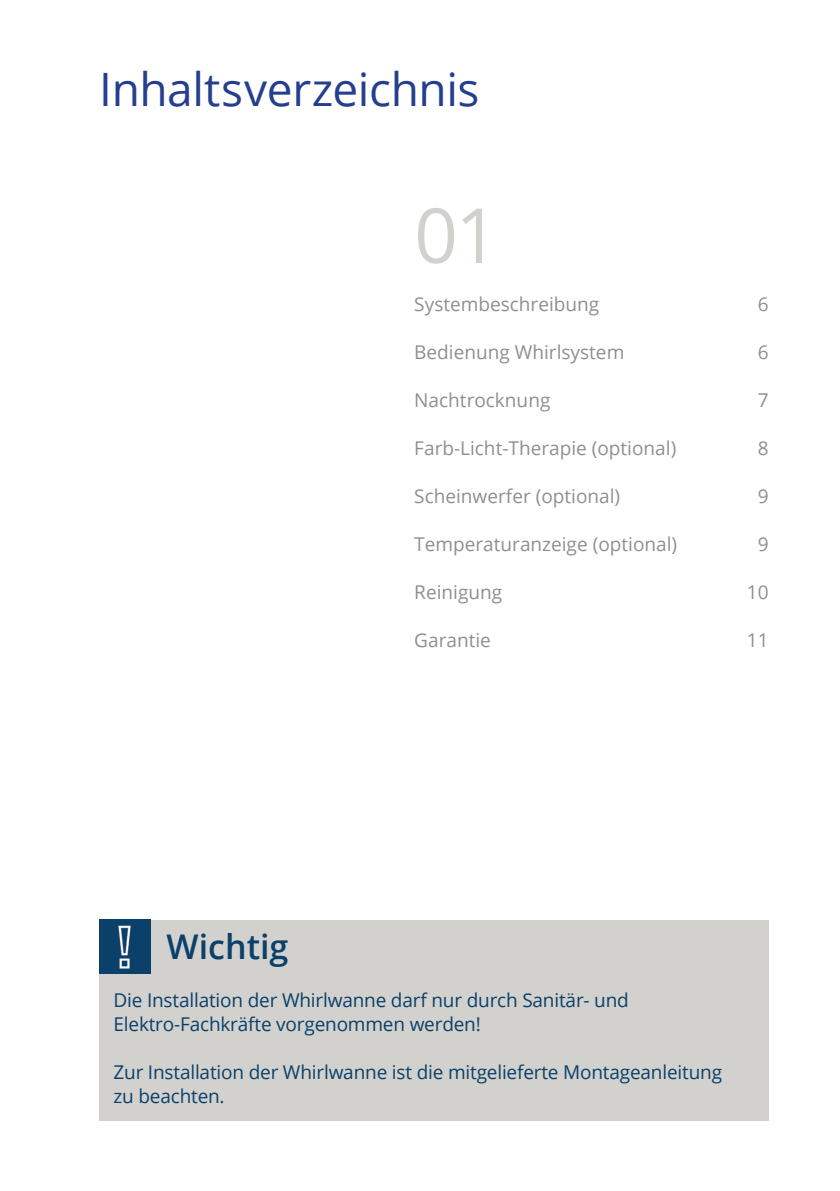
<style>
.page{position:relative;width:840px;height:1191px;background:#fff}
.page>*{position:absolute;margin:0;border:0;box-sizing:border-box;transform-origin:0 0}
.t1{font:76px "Open Sans";color:#d2d1ce}
.t2{font:46px "Open Sans";letter-spacing:-.01em;color:#253f8e}
.t3{font:600 34px "Open Sans";color:#0b406a}
.t4{font:19px/24px "Open Sans";letter-spacing:-.01em;color:#0b406a}
.t5{font:19px "Open Sans";color:#8e8f91}
</style>
<div class="page">
<div style="left:99px;top:920px;width:669px;height:200px;background:#d2d1ce"></div>
<img style="left:99px;top:920px;width:51px;height:53px">
<h2 class="t2" style="left:99px;top:58px;width:381px">Inhaltsverzeichnis</h2>
<h1 class="t1" style="left:414px;top:183px;width:86px">01</h1>
<p class="t5" style="left:414px;top:291px;width:186px">Systembeschreibung</p>
<p class="t5" style="left:757px;top:291px;width:12px">6</p>
<p class="t5" style="left:414px;top:339px;width:211px">Bedienung Whirlsystem</p>
<p class="t5" style="left:757px;top:339px;width:12px">6</p>
<p class="t5" style="left:414px;top:387px;width:137px">Nachtrocknung</p>
<p class="t5" style="left:757px;top:387px;width:12px">7</p>
<p class="t5" style="left:414px;top:435px;width:263px">Farb-Licht-Therapie (optional)</p>
<p class="t5" style="left:757px;top:435px;width:12px">8</p>
<p class="t5" style="left:414px;top:483px;width:207px">Scheinwerfer (optional)</p>
<p class="t5" style="left:757px;top:483px;width:12px">9</p>
<p class="t5" style="left:414px;top:531px;width:264px">Temperaturanzeige (optional)</p>
<p class="t5" style="left:757px;top:531px;width:12px">9</p>
<p class="t5" style="left:414px;top:579px;width:89px">Reinigung</p>
<p class="t5" style="left:746px;top:579px;width:23px">10</p>
<p class="t5" style="left:414px;top:627px;width:78px">Garantie</p>
<p class="t5" style="left:746px;top:627px;width:23px">11</p>
<h3 class="t3" style="left:166px;top:923px;width:123px">Wichtig</h3>
<p class="t4" style="left:113px;top:987px;width:516px">Die Installation der Whirlwanne darf nur durch Sanitär- und<br>Elektro-Fachkräfte vorgenommen werden!</p>
<p class="t4" style="left:113px;top:1059px;width:609px">Zur Installation der Whirlwanne ist die mitgelieferte Montageanleitung zu beachten.</p>
</div>
